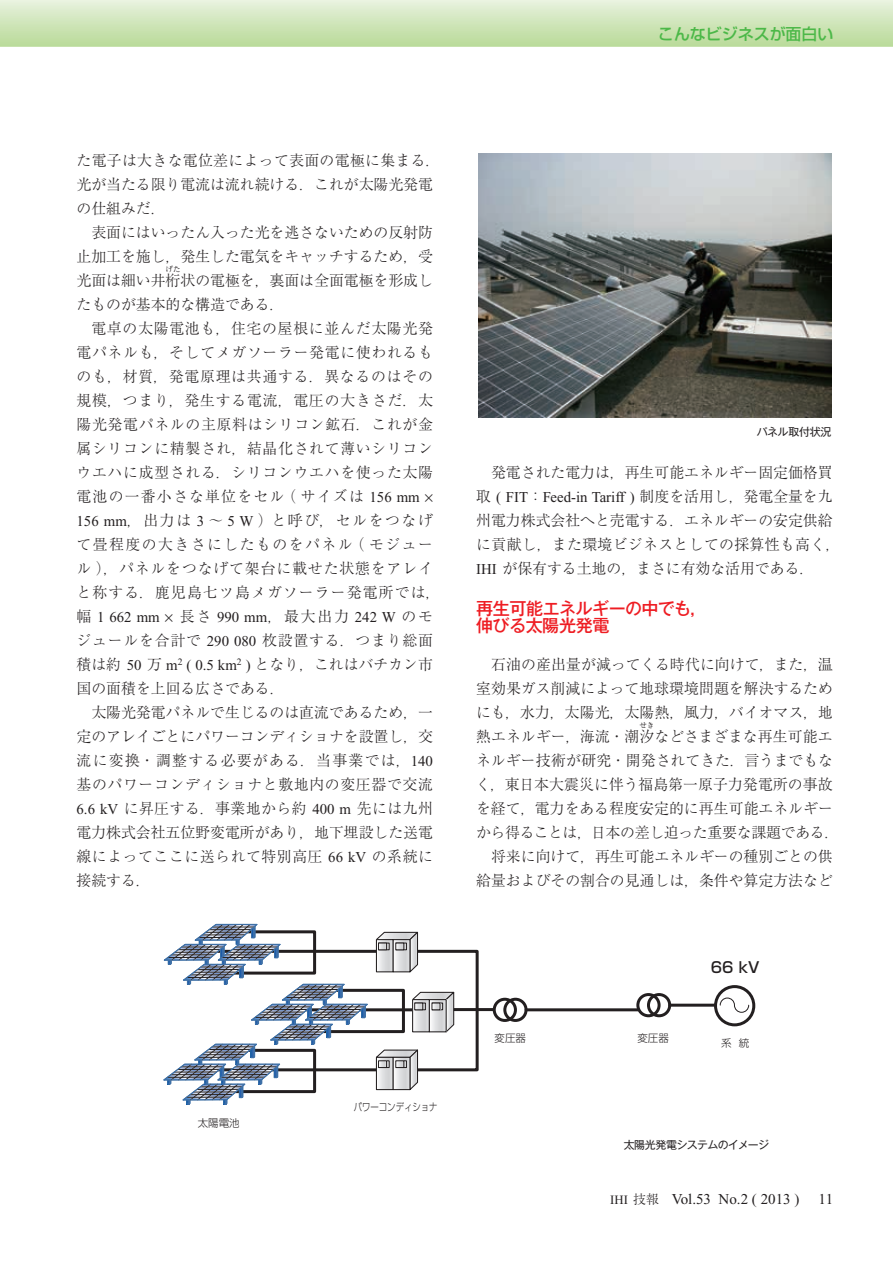
<style>
.page{position:relative;width:893px;height:1263px;background:#fff}
.page>*{position:absolute;margin:0;border:0;box-sizing:border-box;transform-origin:0 0}
.t1{font:500 17.25px/17.2px "Gothic MB101 Pro";letter-spacing:-.03em;color:#ee1d23}
.t2{font:500 15.9px "Shin Go Pro";color:#4cb848}
.t3{font:300 15px/24px "Ryumin Pro";letter-spacing:.01em;color:#231f20;text-align:justify}
.t4{font:300 15px "Ryumin Pro";letter-spacing:.05em;color:#231f20}
.t5{font:15px "Times New Roman";color:#231f20}
.t6{font:300 15px "Ryumin Pro";letter-spacing:.11em;color:#231f20}
.t7{font:300 15px "Ryumin Pro";letter-spacing:.055em;color:#231f20}
.t8{font:300 15px "Ryumin Pro";letter-spacing:.085em;color:#231f20}
.t9{font:300 15px "Ryumin Pro";letter-spacing:.06em;color:#231f20}
.t10{font:300 15px "Ryumin Pro";letter-spacing:.075em;color:#231f20}
.t11{font:300 15px "Ryumin Pro";letter-spacing:.1em;color:#231f20}
.t12{font:500 15px "Shin Go Pro";color:#231f20}
.t13{font:10.95px "Gothic MB101 Pro";letter-spacing:-.045em;color:#231f20}
.t14{font:10.95px "Gothic MB101 Pro";letter-spacing:-.025em;color:#231f20}
.t15{font:300 10.5px "Shin Go Pro";color:#231f20}
.t16{font:300 10.5px "Shin Go Pro";color:#231f20;scale:.8 1}
.t17{font:300 7.5px "Ryumin Pro";color:#231f20}
.s1{font-family:"Times New Roman";font-weight:400}
.s2{font-family:"Ryumin Pro";font-weight:300}
.s3{font-size:12.75px}
.s4{font-family:"Ryumin Pro";font-weight:300;font-size:12.75px}
</style>
<div class="page">
<svg style="left:0;top:0;width:893px;height:47px;background:#d0e6bb"></svg>
<img style="left:478px;top:153px;width:353px;height:265px">
<hr style="left:450px;top:1008px;width:43px;height:3px;background:#231f20">
<hr style="left:526px;top:1008px;width:112px;height:3px;background:#231f20">
<div style="left:493px;top:998px;width:24px;height:24px;border:3px solid #231f20;border-radius:50%"></div>
<div style="left:503px;top:998px;width:25px;height:24px;border:3px solid #231f20;border-radius:50%"></div>
<div style="left:636px;top:993px;width:25px;height:24px;border:3px solid #231f20;border-radius:50%"></div>
<div style="left:647px;top:993px;width:24px;height:24px;border:3px solid #231f20;border-radius:50%"></div>
<div style="left:411px;top:950px;width:68px;height:121px;border:3px solid #231f20"></div>
<hr style="left:670px;top:1004px;width:45px;height:3px;background:#231f20">
<div style="left:714px;top:985px;width:41px;height:41px;border:3px solid #231f20;border-radius:50%"></div>
<svg style="left:719px;top:997px;width:30px;height:16px"></svg>
<svg style="left:163px;top:923px;width:293px;height:182px"></svg>
<div style="left:395px;top:943px;width:9px;height:7px;border:1px solid #231f20"></div>
<p class="t2" style="left:658px;top:21px;width:177px">こんなビジネスが面白い</p>
<p class="t3" style="left:77px;top:147px;width:365px;text-align:left">た電子は大きな電位差によって表面の電極に集まる．光が当たる限り電流は流れ続ける．これが太陽光発電の仕組みだ．</p>
<p class="t3" style="left:77px;top:219px;width:358px;text-indent:15px">表面にはいったん入った光を逃さないための反射防止加工を施し，発生した電気をキャッチするため，受光面は細い井桁状の電極を，裏面は全面電極を形成し</p>
<p class="t17" style="left:166px;top:263px;width:16px">げた</p>
<p class="t3" style="left:77px;top:291px;width:209px">たものが基本的な構造である．</p>
<p class="t4" style="left:91px;top:317px;width:343px">電卓の太陽電池も，住宅の屋根に並んだ太陽光発</p>
<p class="t4" style="left:77px;top:341px;width:358px">電パネルも，そしてメガソーラー発電に使われるも</p>
<p class="t4" style="left:77px;top:365px;width:358px">のも，材質，発電原理は共通する．異なるのはその</p>
<p class="t7" style="left:77px;top:389px;width:358px">規模，つまり，発生する電流，電圧の大きさだ．太</p>
<p class="t4" style="left:77px;top:413px;width:358px">陽光発電パネルの主原料はシリコン鉱石．これが金</p>
<p class="t4" style="left:77px;top:437px;width:358px">属シリコンに精製され，結晶化されて薄いシリコン</p>
<p class="t4" style="left:77px;top:461px;width:358px">ウエハに成型される．シリコンウエハを使った太陽</p>
<p class="t8" style="left:77px;top:485px;width:345px">電池の一番小さな単位をセル（サイズは <span class="s1">156 mm</span></p>
<p class="t6" style="left:77px;top:509px;width:358px"><span class="s1">156 mm</span>，出力は <span class="s1">3</span> ～ <span class="s1">5 W</span> ）と呼び，セルをつなげ</p>
<p class="t11" style="left:77px;top:533px;width:358px">て畳程度の大きさにしたものをパネル（モジュー</p>
<p class="t9" style="left:77px;top:557px;width:358px">ル），パネルをつなげて架台に載せた状態をアレイ</p>
<p class="t10" style="left:77px;top:581px;width:365px">と称する．鹿児島七ツ島メガソーラー発電所では，</p>
<p class="t5" style="left:77px;top:609px;width:85px"><span class="s2">幅</span> 1 662 mm</p>
<p class="t3" style="left:77px;top:603px;width:358px;text-indent:103px">長さ <span class="s1">990 mm</span>，最大出力 <span class="s1">242 W</span> のモジュールを合計で <span class="s1">290 080</span> 枚設置する．つまり総面積は約 <span class="s1">50</span> 万 <span class="s1">m</span><sup>2</sup> <span class="s1">( 0.5 km</span><sup>2</sup> <span class="s1">)</span> となり，これはバチカン市国の面積を上回る広さである．</p>
<p class="t3" style="left:77px;top:699px;width:358px;text-indent:15px">太陽光発電パネルで生じるのは直流であるため，一定のアレイごとにパワーコンディショナを設置し，交流に変換・調整する必要がある．当事業では，<span class="s1">140</span>基のパワーコンディショナと敷地内の変圧器で交流<span class="s1">6.6 kV</span> に昇圧する．事業地から約 <span class="s1">400 m</span> 先には九州電力株式会社五位野変電所があり，地下埋設した送電線によってここに送られて特別高圧 <span class="s1">66 kV</span> の系統に接続する．</p>
<p class="t15" style="left:198px;top:1114px;width:43px">太陽電池</p>
<p class="t16" style="left:354px;top:1098px;width:107px">パワーコンディショナ</p>
<p class="t14" style="left:757px;top:423px;width:76px">パネル取付状況</p>
<p class="t3" style="left:491px;top:459px;width:343px">発電された電力は，再生可能エネルギー固定価格買</p>
<p class="t5" style="left:476px;top:489px;width:358px"><span class="s2">取</span> ( FIT<span class="s2">：</span>Feed-in Tariff ) <span class="s2">制度を活用し，発電全量を九</span></p>
<p class="t3" style="left:476px;top:507px;width:365px;text-align:left">州電力株式会社へと売電する．エネルギーの安定供給に貢献し，また環境ビジネスとしての採算性も高く，<br><span class="s1">IHI</span> が保有する土地の，まさに有効な活用である．</p>
<p class="t1" style="left:476px;top:597px;width:233px">再生可能エネルギーの中でも，伸びる太陽光発電</p>
<p class="t3" style="left:476px;top:651px;width:358px;text-indent:15px">石油の産出量が減ってくる時代に向けて，また，温室効果ガス削減によって地球環境問題を解決するためにも，水力，太陽光，太陽熱，風力，バイオマス，地熱エネルギー，海流・潮汐などさまざまな再生可能エ</p>
<p class="t17" style="left:639px;top:719px;width:16px">せき</p>
<p class="t3" style="left:476px;top:747px;width:365px;text-align:center">ネルギー技術が研究・開発されてきた．言うまでもなく，東日本大震災に伴う福島第一原子力発電所の事故を経て，電力をある程度安定的に再生可能エネルギーから得ることは，日本の差し迫った重要な課題である．将来に向けて，再生可能エネルギーの種別ごとの供<br>給量およびその割合の見通しは，条件や算定方法など</p>
<p class="t15" style="left:494px;top:1029px;width:33px">変圧器</p>
<p class="t15" style="left:637px;top:1029px;width:33px">変圧器</p>
<p class="t12" style="left:711px;top:955px;width:50px">66 kV</p>
<p class="t15" style="left:721px;top:1035px;width:29px">系 統</p>
<p class="t13" style="left:624px;top:1136px;width:147px">太陽光発電システムのイメージ</p>
<p class="t5" style="left:610px;top:1191px;width:191px"><span class="s3">IHI</span> <span class="s4">技報　</span>Vol.53 No.2 ( 2013 )</p>
<p class="t5" style="left:818px;top:1191px;width:16px">11</p>
</div>
